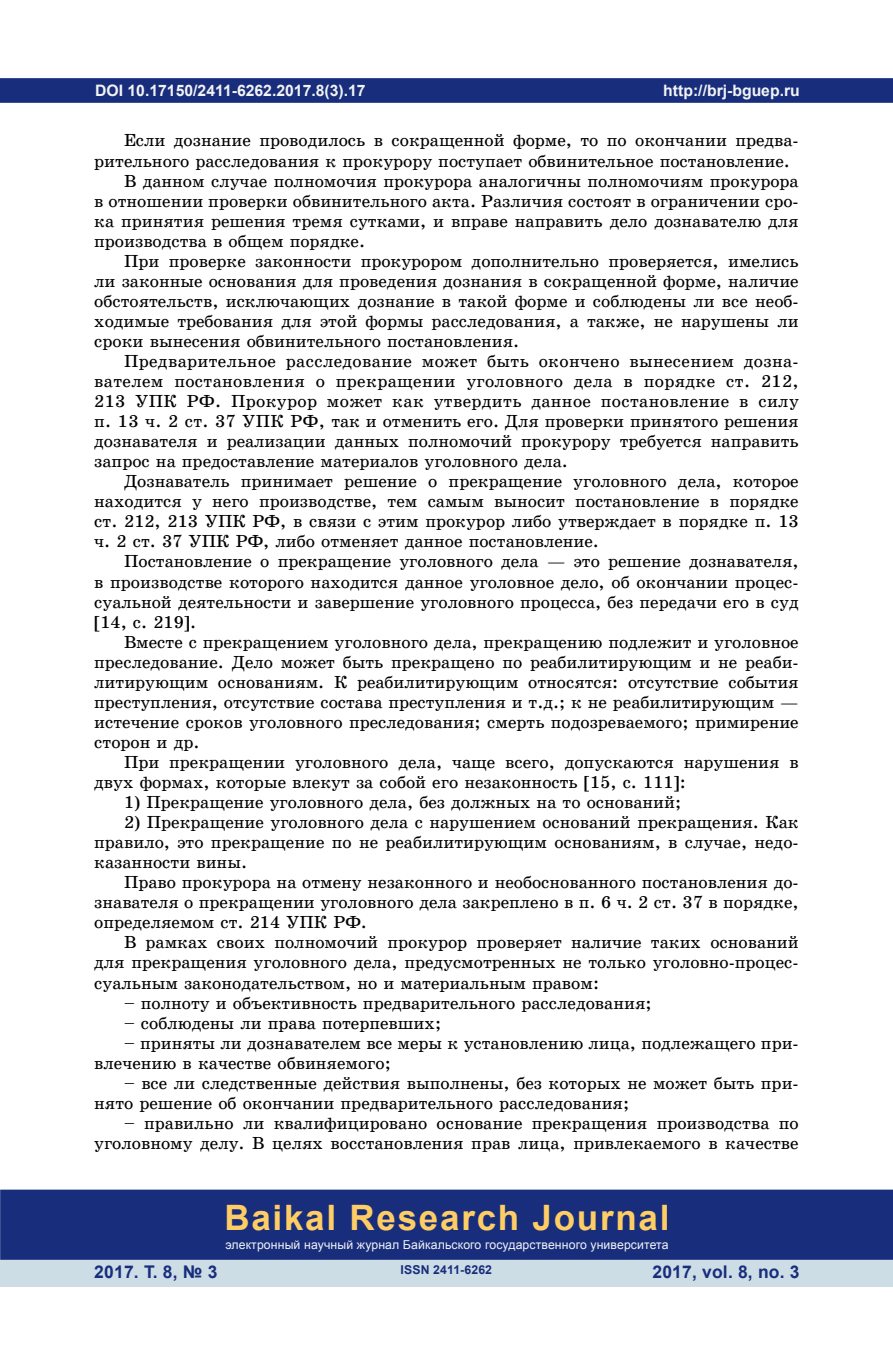
<style>
.page{position:relative;width:893px;height:1360px;background:#fff}
.page>*{position:absolute;margin:0;border:0;box-sizing:border-box;transform-origin:0 0}
.t1{font:700 35px "Arial";letter-spacing:.05em;color:#fecd64}
.Текст{font:17.5px/19.9px "School Book C";color:#000;text-align:justify}
.t2{font:700 17.5px "Arial";letter-spacing:.01em;color:#182d7c}
.Текст-2{font:700 15.75px "Arial";color:#f2f3f4}
.t3{font:12.25px "Arial";letter-spacing:.01em;color:#f2f3f4}
.t4{font:700 12.25px "Arial";letter-spacing:.01em;color:#182d7c}
</style>
<div class="page">
<div style="left:0;top:78px;width:893px;height:25px;background:#182d7c;border:2px solid #182d7c"></div>
<div style="left:0;top:1258px;width:893px;height:28px;background:#cddde6"></div>
<div style="left:0;top:1189px;width:893px;height:70px;background:#182d7c;border:2px solid #182d7c"></div>
<p class="Текст-2" style="left:95px;top:79px;width:272px">DOI 10.17150/2411-6262.2017.8(3).17</p>
<p class="Текст" style="left:94px;top:131px;width:706px;text-indent:30px">Если дознание проводилось в сокращенной форме, то по окончании предва&shy;рительного расследования к прокурору поступает обвинительное постановление.</p>
<p class="Текст" style="left:94px;top:171px;width:706px;text-indent:30px">В данном случае полномочия прокурора аналогичны полномочиям прокурора в отношении проверки обвинительного акта. Различия состоят в ограничении сро&shy;ка принятия решения тремя сутками, и вправе направить дело дознавателю для производства в общем порядке.</p>
<p class="Текст" style="left:94px;top:251px;width:706px;text-indent:30px">При проверке законности прокурором дополнительно проверяется, имелись ли законные основания для проведения дознания в сокращенной форме, наличие обстоятельств, исключающих дознание в такой форме и соблюдены ли все необ&shy;ходимые требования для этой формы расследования, а также, не нарушены ли сроки вынесения обвинительного постановления.</p>
<p class="Текст" style="left:94px;top:351px;width:706px;text-indent:30px">Предварительное расследование может быть окончено вынесением дозна&shy;вателем постановления о прекращении уголовного дела в порядке ст. 212, 213 УПК РФ. Прокурор может как утвердить данное постановление в силу п. 13 ч. 2 ст. 37 УПК РФ, так и отменить его. Для проверки принятого решения дознавателя и реализации данных полномочий прокурору требуется направить запрос на предоставление материалов уголовного дела.</p>
<p class="Текст" style="left:94px;top:471px;width:706px;text-indent:30px">Дознаватель принимает решение о прекращение уголовного дела, которое находится у него производстве, тем самым выносит постановление в порядке ст. 212, 213 УПК РФ, в связи с этим прокурор либо утверждает в порядке п. 13 ч. 2 ст. 37 УПК РФ, либо отменяет данное постановление.</p>
<p class="Текст" style="left:94px;top:551px;width:706px;text-indent:30px">Постановление о прекращение уголовного дела — это решение дознавателя, в производстве которого находится данное уголовное дело, об окончании процес&shy;суальной деятельности и завершение уголовного процесса, без передачи его в суд [14, с. 219].</p>
<p class="Текст" style="left:94px;top:632px;width:706px;text-indent:30px">Вместе с прекращением уголовного дела, прекращению подлежит и уголовное преследование. Дело может быть прекращено по реабилитирующим и не реаби&shy;литирующим основаниям. К реабилитирующим относятся: отсутствие события преступления, отсутствие состава преступления и т.д.; к не реабилитирующим — истечение сроков уголовного преследования; смерть подозреваемого; примирение сторон и др.</p>
<p class="Текст" style="left:94px;top:752px;width:706px;text-indent:30px">При прекращении уголовного дела, чаще всего, допускаются нарушения в двух формах, которые влекут за собой его незаконность [15, с. 111]:</p>
<p class="Текст" style="left:124px;top:792px;width:559px">1) Прекращение уголовного дела, без должных на то оснований ;</p>
<p class="Текст" style="left:94px;top:812px;width:706px;text-indent:30px">2) Прекращение уголовного дела с нарушением оснований прекращения. Как правило, это прекращение по не реабилитирующим основаниям, в случае, недо&shy;казанности вины.</p>
<p class="Текст" style="left:94px;top:872px;width:706px;text-indent:30px">Право прокурора на отмену незаконного и необоснованного постановления до&shy;знавателя о прекращении уголовного дела закреплено в п. 6 ч. 2 ст. 37 в порядке, определяемом ст. 214 УПК РФ.</p>
<p class="Текст" style="left:94px;top:932px;width:706px;text-align:left;text-indent:30px">В рамках своих полномочий прокурор проверяет наличие таких оснований для прекращения уголовного дела, предусмотренных не только уголовно-процес&shy;суальным законодательством, но и материальным правом:</p>
<p class="Текст" style="left:124px;top:992px;width:529px">– полноту и объективность предварительного расследования;</p>
<p class="Текст" style="left:124px;top:1012px;width:319px">– соблюдены ли права потерпевших;</p>
<p class="Текст" style="left:94px;top:1032px;width:706px;text-indent:30px">– приняты ли дознавателем все меры к установлению лица, подлежащего при&shy;влечению в качестве обвиняемого;</p>
<p class="Текст" style="left:94px;top:1072px;width:706px;text-indent:30px">– все ли следственные действия выполнены, без которых не может быть при&shy;нято решение об окончании предварительного расследования;</p>
<p class="Текст" style="left:94px;top:1113px;width:706px;text-align:right">– правильно ли квалифицировано основание прекращения производства по уголовному делу. В целях восстановления прав лица, привлекаемого в качестве</p>
<p class="Текст-2" style="left:663px;top:79px;width:138px">http://brj-bguep.ru</p>
<h1 class="t1" style="left:224px;top:1193px;width:447px">Baikal Research Journal</h1>
<p class="t3" style="left:225px;top:1236px;width:445px">электронный научный журнал Байкальского государственного университета</p>
<p class="t2" style="left:94px;top:1259px;width:125px">2017. Т. 8, № 3</p>
<p class="t2" style="left:652px;top:1259px;width:149px">2017, vol. 8, no. 3</p>
<p class="t4" style="left:401px;top:1261px;width:93px">ISSN 2411-6262</p>
</div>
